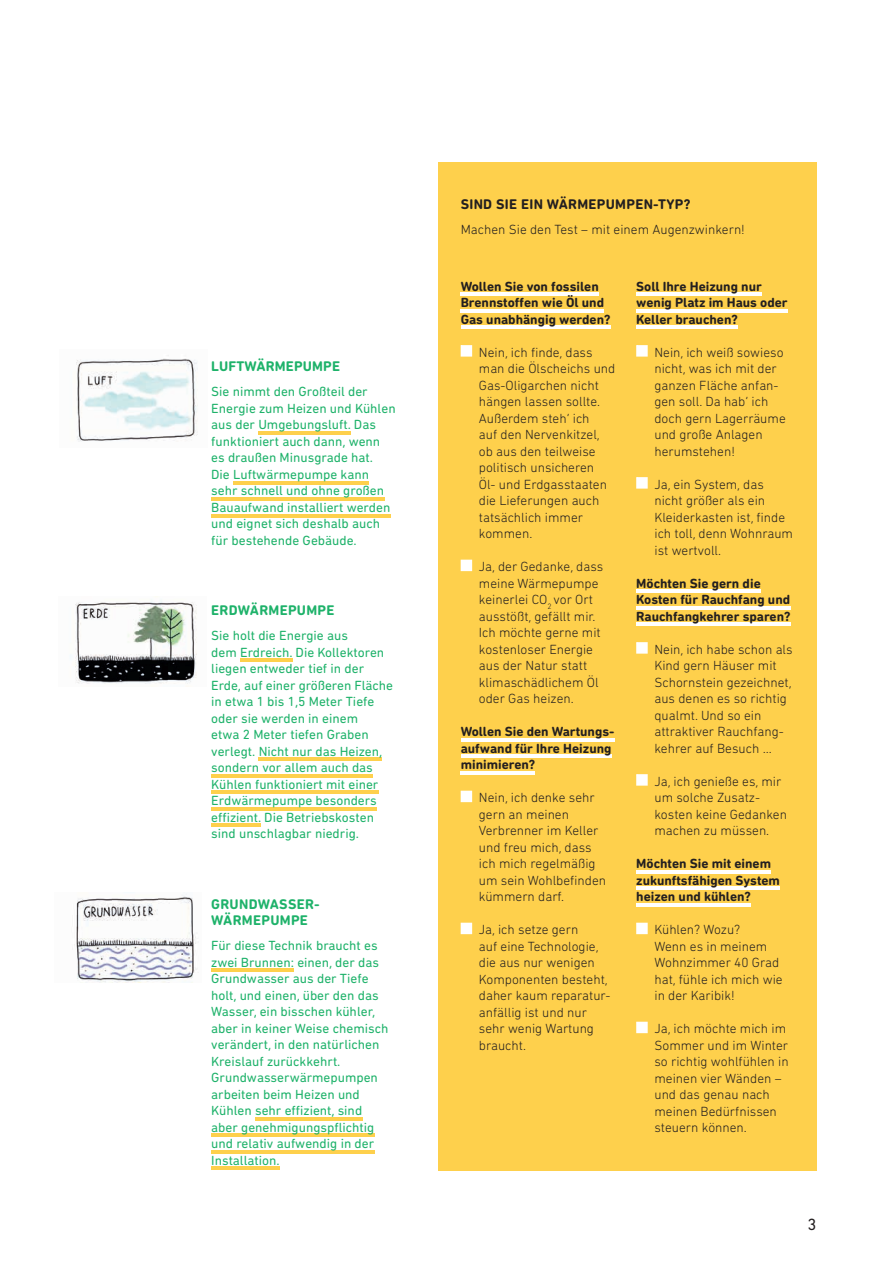
<style>
.page{position:relative;width:893px;height:1263px;background:#fff}
.page>*{position:absolute;margin:0;border:0;box-sizing:border-box;transform-origin:0 0}
.t1{font:16.5px "DIN Next Rounded LT Pro";color:#231f20}
.t2{font:700 14.25px/16.5px "DIN Next Rounded LT Pro";letter-spacing:.02em;color:#1eb26a}
.t3{font:700 14.25px "DIN Next Rounded LT Pro";letter-spacing:.02em;color:#231f20}
.t4{font:300 13.5px/16.5px "DIN Next Rounded LT Pro";color:#231f20}
.t5{font:13.5px/16.5px "DIN Next Rounded LT Pro";color:#1eb26a}
.t6{font:700 13.5px/16.5px "DIN Next Rounded LT Pro";color:#231f20}
</style>
<div class="page">
<hr style="left:258px;top:432px;width:93px;height:3px;background:#fed04c">
<hr style="left:233px;top:481px;width:136px;height:3px;background:#fed04c">
<hr style="left:211px;top:498px;width:173px;height:3px;background:#fed04c">
<hr style="left:211px;top:514px;width:179px;height:3px;background:#fed04c">
<hr style="left:240px;top:659px;width:52px;height:3px;background:#fed04c">
<hr style="left:259px;top:758px;width:123px;height:3px;background:#fed04c">
<hr style="left:211px;top:774px;width:162px;height:3px;background:#fed04c">
<hr style="left:211px;top:791px;width:167px;height:3px;background:#fed04c">
<hr style="left:211px;top:807px;width:166px;height:3px;background:#fed04c">
<hr style="left:211px;top:824px;width:50px;height:3px;background:#fed04c">
<hr style="left:211px;top:969px;width:83px;height:3px;background:#fed04c">
<hr style="left:255px;top:1117px;width:107px;height:3px;background:#fed04c">
<hr style="left:211px;top:1134px;width:163px;height:3px;background:#fed04c">
<hr style="left:211px;top:1150px;width:163px;height:3px;background:#fed04c">
<hr style="left:211px;top:1167px;width:68px;height:3px;background:#fed04c">
<div style="left:438px;top:162px;width:378px;height:1008px;background:#fed04c"></div>
<hr style="left:461px;top:293px;width:138px;height:3px;background:#fff">
<hr style="left:461px;top:309px;width:143px;height:3px;background:#fff">
<hr style="left:461px;top:326px;width:149px;height:3px;background:#fff">
<hr style="left:461px;top:738px;width:153px;height:3px;background:#fff">
<hr style="left:461px;top:755px;width:150px;height:3px;background:#fff">
<hr style="left:461px;top:771px;width:74px;height:3px;background:#fff">
<svg style="left:461px;top:345px;width:11px;height:12px"></svg>
<svg style="left:461px;top:560px;width:11px;height:11px"></svg>
<svg style="left:461px;top:791px;width:11px;height:11px"></svg>
<svg style="left:461px;top:923px;width:11px;height:11px"></svg>
<hr style="left:636px;top:293px;width:126px;height:3px;background:#fff">
<hr style="left:636px;top:309px;width:152px;height:3px;background:#fff">
<hr style="left:636px;top:326px;width:102px;height:3px;background:#fff">
<hr style="left:636px;top:590px;width:125px;height:3px;background:#fff">
<hr style="left:636px;top:606px;width:154px;height:3px;background:#fff">
<hr style="left:636px;top:623px;width:155px;height:3px;background:#fff">
<hr style="left:636px;top:870px;width:135px;height:3px;background:#fff">
<hr style="left:636px;top:887px;width:144px;height:3px;background:#fff">
<hr style="left:636px;top:903px;width:115px;height:3px;background:#fff">
<svg style="left:636px;top:345px;width:12px;height:12px"></svg>
<svg style="left:636px;top:477px;width:12px;height:12px"></svg>
<svg style="left:636px;top:642px;width:12px;height:12px"></svg>
<svg style="left:636px;top:774px;width:12px;height:12px"></svg>
<svg style="left:636px;top:923px;width:12px;height:11px"></svg>
<svg style="left:636px;top:1022px;width:12px;height:11px"></svg>
<img style="left:76px;top:355px;width:122px;height:87px">
<img style="left:70px;top:600px;width:127px;height:84px">
<img style="left:72px;top:894px;width:125px;height:88px">
<p class="t2" style="left:211px;top:358px;width:130px">LUFTWÄRMEPUMPE</p>
<p class="t5" style="left:211px;top:383px;width:186px">Sie nimmt den Großteil der<br>Energie zum Heizen und Kühlen aus der Umgebungsluft. Das funktioniert auch dann, wenn es draußen Minusgrade hat.<br>Die Luftwärmepumpe kann sehr schnell und ohne großen<br>Bauaufwand installiert werden und eignet sich deshalb auch für bestehende Gebäude.</p>
<p class="t2" style="left:211px;top:602px;width:125px">ERDWÄRMEPUMPE</p>
<p class="t5" style="left:211px;top:627px;width:183px">Sie holt die Energie aus<br>dem Erdreich. Die Kollektoren liegen entweder tief in der<br>Erde, auf einer größeren Fläche in etwa 1 bis 1,5 Meter Tiefe oder sie werden in einem<br>etwa 2 Meter tiefen Graben verlegt. Nicht nur das Heizen, sondern vor allem auch das<br>Kühlen funktioniert mit einer<br>Erdwärmepumpe besonders effizient. Die Betriebskosten sind unschlagbar niedrig.</p>
<p class="t2" style="left:211px;top:895px;width:110px">GRUNDWASSER-<br>WÄRMEPUMPE</p>
<p class="t5" style="left:211px;top:937px;width:179px">Für diese Technik braucht es zwei Brunnen: einen, der das<br>Grundwasser aus der Tiefe holt, und einen, über den das<br>Wasser, ein bisschen kühler, aber in keiner Weise chemisch verändert, in den natürlichen<br>Kreislauf zurückkehrt.<br>Grundwasserwärmepumpen arbeiten beim Heizen und<br>Kühlen sehr effizient, sind aber genehmigungspflichtig und relativ aufwendig in der<br>Installation.</p>
<p class="t3" style="left:461px;top:196px;width:231px">SIND SIE EIN WÄRMEPUMPEN-TYP?</p>
<p class="t4" style="left:461px;top:221px;width:286px">Machen Sie den Test – mit einem Augenzwinkern!</p>
<p class="t6" style="left:461px;top:278px;width:151px">Wollen Sie von fossilen<br>Brennstoffen wie Öl und<br>Gas unabhängig werden?</p>
<p class="t4" style="left:479px;top:344px;width:138px">Nein, ich finde, dass man die Ölscheichs und<br>Gas-Oligarchen nicht hängen lassen sollte.<br>Außerdem steh’ ich<br>auf den Nervenkitzel, ob aus den teilweise politisch unsicheren<br>Öl- und Erdgasstaaten die Lieferungen auch tatsächlich immer kommen.</p>
<p class="t4" style="left:479px;top:558px;width:126px">Ja, der Gedanke, dass meine Wärmepumpe keinerlei CO<sub>2</sub> vor Ort ausstößt, gefällt mir.<br>Ich möchte gerne mit kostenloser Energie aus der Natur statt klima schädlichem Öl oder Gas heizen.</p>
<p class="t6" style="left:461px;top:723px;width:155px">Wollen Sie den Wartungs&shy;aufwand für Ihre Heizung minimieren?</p>
<p class="t4" style="left:479px;top:789px;width:129px">Nein, ich denke sehr gern an meinen<br>Verbrenner im Keller und freu mich, dass ich mich regel mäßig um sein Wohlbefinden kümmern darf.</p>
<p class="t4" style="left:479px;top:921px;width:133px">Ja, ich setze gern<br>auf eine Technologie, die aus nur wenigen<br>Komponenten besteht, daher kaum reparatur&shy;anfällig ist und nur sehr wenig Wartung braucht.</p>
<p class="t6" style="left:636px;top:278px;width:153px">Soll Ihre Heizung nur wenig Platz im Haus oder<br>Keller brauchen?</p>
<p class="t4" style="left:654px;top:344px;width:133px">Nein, ich weiß sowieso nicht, was ich mit der ganzen Fläche anfan&shy;gen soll. Da hab’ ich doch gern Lagerräume und große Anlagen herumstehen!</p>
<p class="t4" style="left:654px;top:476px;width:140px">Ja, ein System, das nicht größer als ein<br>Kleiderkasten ist, finde ich toll, denn Wohnraum ist wertvoll.</p>
<p class="t6" style="left:636px;top:575px;width:156px">Möchten Sie gern die<br>Kosten für Rauchfang und<br>Rauchfangkehrer sparen?</p>
<p class="t4" style="left:654px;top:641px;width:140px">Nein, ich habe schon als<br>Kind gern Häuser mit<br>Schornstein gezeichnet, aus denen es so richtig qualmt. Und so ein attraktiver Rauchfang&shy;kehrer auf Besuch …</p>
<p class="t4" style="left:654px;top:773px;width:134px">Ja, ich genieße es, mir um solche Zusatz&shy;kosten keine Gedanken machen zu müssen.</p>
<p class="t6" style="left:636px;top:855px;width:145px">Möchten Sie mit einem zukunftsfähigen System heizen und kühlen?</p>
<p class="t4" style="left:654px;top:921px;width:130px">Kühlen? Wozu?<br>Wenn es in meinem<br>Wohnzimmer 40 Grad hat, fühle ich mich wie in der Karibik!</p>
<p class="t4" style="left:654px;top:1020px;width:136px">Ja, ich möchte mich im<br>Sommer und im Winter so richtig wohlfühlen in meinen vier Wänden – und das genau nach meinen Bedürfnissen steuern können.</p>
<p class="t1" style="left:807px;top:1215px;width:10px">3</p>
</div>
